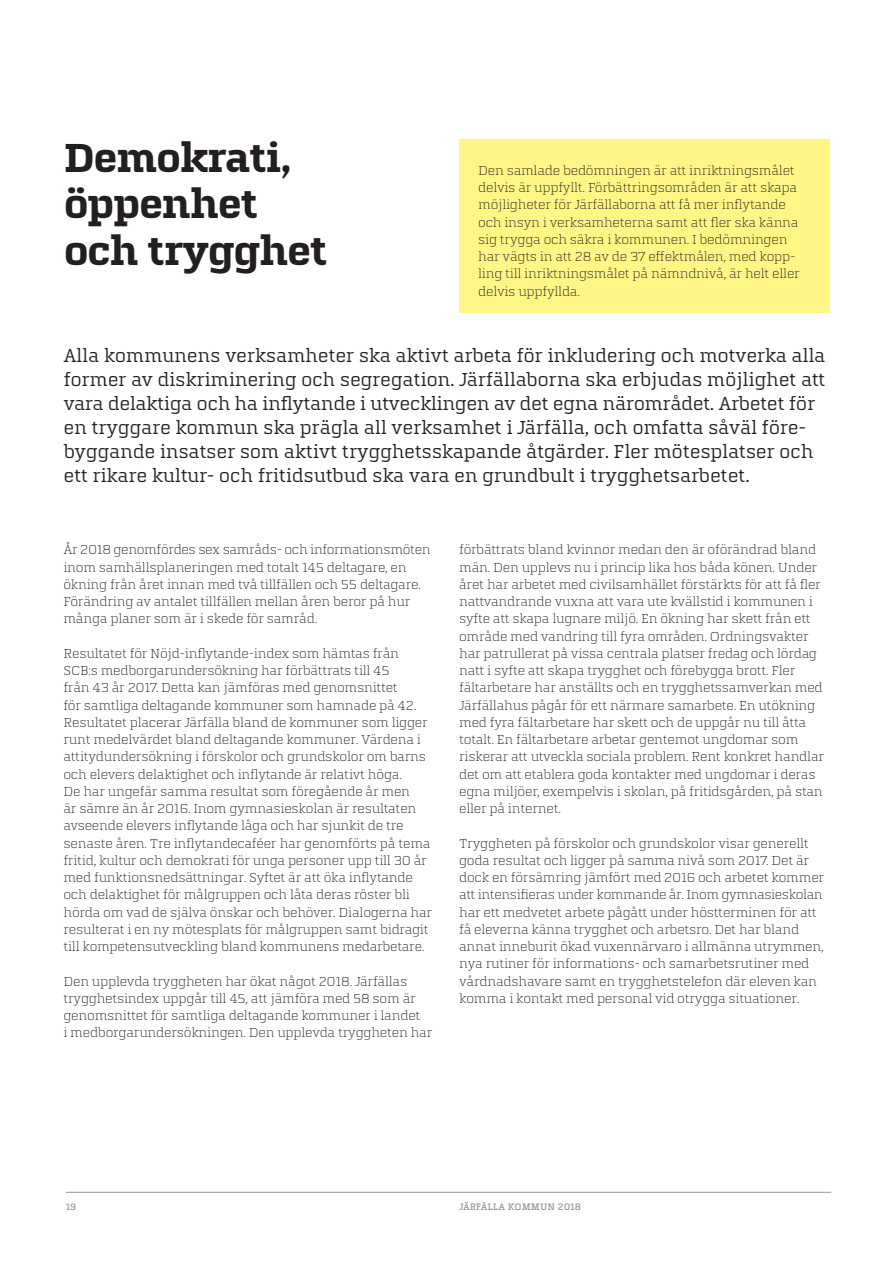
<style>
.page{position:relative;width:893px;height:1263px;background:#fff}
.page>*{position:absolute;margin:0;border:0;box-sizing:border-box;transform-origin:0 0}
.Huvudrubrik{font:700 42px/46.5px "Quitador For Jarfalla";letter-spacing:-.035em;color:#231f20}
.Ingress{font:19.5px/24px "Quitador For Jarfalla";letter-spacing:-.02em;color:#231f20}
.Brödtext{font:300 13.5px/17.2px "Quitador For Jarfalla";letter-spacing:-.02em;color:#231f20}
.t1{font:500 9.75px "Quitador For Jarfalla";color:#939598}
</style>
<div class="page">
<hr style="left:66px;top:1192px;width:765px;height:1px;background:#939598">
<div style="left:459px;top:139px;width:370px;height:174px;background:#fff685"></div>
<p class="Huvudrubrik" style="left:64px;top:134px;width:265px">Demokrati, öppenhet och trygghet</p>
<p class="Brödtext" style="left:478px;top:161px;width:323px">Den samlade bedömningen är att inriktningsmålet delvis är uppfyllt. Förbättringsområden är att skapa möjligheter för Järfällaborna att få mer inflytande och insyn i verksamheterna samt att fler ska känna sig trygga och säkra i kommunen. I bedömningen har vägts in att 28 av de 37 effektmålen, med kopp&shy;ling till inriktningsmålet på nämndnivå, är helt eller delvis uppfyllda.</p>
<p class="Ingress" style="left:63px;top:344px;width:764px">Alla kommunens verksamheter ska aktivt arbeta för inkludering och motverka alla former av diskriminering och segregation. Järfällaborna ska erbjudas möjlighet att vara delaktiga och ha inflytande i utvecklingen av det egna närområdet. Arbetet för en tryggare kommun ska prägla all verksamhet i Järfälla, och omfatta såväl före&shy;byggande insatser som aktivt trygghetsskapande åtgärder. Fler mötesplatser och ett rikare kultur- och fritidsutbud ska vara en grundbult i trygghetsarbetet.</p>
<p class="Brödtext" style="left:63px;top:541px;width:369px">År 2018 genomfördes sex samråds- och informationsmöten inom samhällsplaneringen med totalt 145 deltagare, en ökning från året innan med två tillfällen och 55 deltagare.<br>Förändring av antalet tillfällen mellan åren beror på hur många planer som är i skede för samråd.</p>
<p class="Brödtext" style="left:63px;top:644px;width:337px">Resultatet för Nöjd-inflytande-index som hämtas från<br>SCB:s medborgarundersökning har förbättrats till 45</p>
<p class="Brödtext" style="left:63px;top:679px;width:366px">från 43 år 2017. Detta kan jämföras med genomsnittet<br>för samtliga deltagande kommuner som hamnade på 42.<br>Resultatet placerar Järfälla bland de kommuner som ligger runt medelvärdet bland deltagande kommuner. Värdena i attitydundersökning i förskolor och grundskolor om barns och elevers delaktighet och inflytande är relativt höga.<br>De har ungefär samma resultat som föregående år men<br>är sämre än år 2016. Inom gymnasieskolan är resultaten avseende elevers inflytande låga och har sjunkit de tre</p>
<p class="Brödtext" style="left:63px;top:834px;width:370px">senaste åren. Tre inflytandecaféer har genomförts på tema fritid, kultur och demokrati för unga personer upp till 30 år med funktionsnedsättningar. Syftet är att öka inflytande och delaktighet för målgruppen och låta deras röster bli hörda om vad de själva önskar och behöver. Dialogerna har resulterat i en ny mötesplats för målgruppen samt bidragit till kompetensutveckling bland kommunens medarbetare.</p>
<p class="Brödtext" style="left:63px;top:972px;width:371px">Den upplevda tryggheten har ökat något 2018. Järfällas trygghetsindex uppgår till 45, att jämföra med 58 som är genomsnittet för samtliga deltagande kommuner i landet<br>i medborgarundersökningen. Den upplevda tryggheten har</p>
<p class="Brödtext" style="left:459px;top:541px;width:367px">förbättrats bland kvinnor medan den är oförändrad bland män. Den upplevs nu i princip lika hos båda könen. Under året har arbetet med civilsamhället förstärkts för att få fler nattvandrande vuxna att vara ute kvällstid i kommunen i syfte att skapa lugnare miljö. En ökning har skett från ett område med vandring till fyra områden. Ordningsvakter har patrullerat på vissa centrala platser fredag och lördag natt i syfte att skapa trygghet och förebygga brott. Fler fältarbetare har anställts och en trygghetssamverkan med Järfällahus pågår för ett närmare samarbete. En utökning med fyra fältarbetare har skett och de uppgår nu till åtta totalt. En fältarbetare arbetar gentemot ungdomar som riskerar att utveckla sociala problem. Rent konkret handlar det om att etablera goda kontakter med ungdomar i deras egna miljöer, exempelvis i skolan, på fritidsgården, på stan eller på internet.</p>
<p class="Brödtext" style="left:459px;top:834px;width:367px">Tryggheten på förskolor och grundskolor visar generellt goda resultat och ligger på samma nivå som 2017. Det är dock en försämring jämfört med 2016 och arbetet kommer att intensifieras under kommande år. Inom gymnasieskolan har ett medvetet arbete pågått under höstterminen för att få eleverna känna trygghet och arbetsro. Det har bland annat inneburit ökad vuxennärvaro i allmänna utrymmen, nya rutiner för informations- och samarbetsrutiner med vårdnadshavare samt en trygghetstelefon där eleven kan komma i kontakt med personal vid otrygga situationer.</p>
<p class="t1" style="left:66px;top:1201px;width:12px">19</p>
<p class="t1" style="left:459px;top:1202px;width:123px">JÄRFÄLLA KOMMUN 2018</p>
</div>
